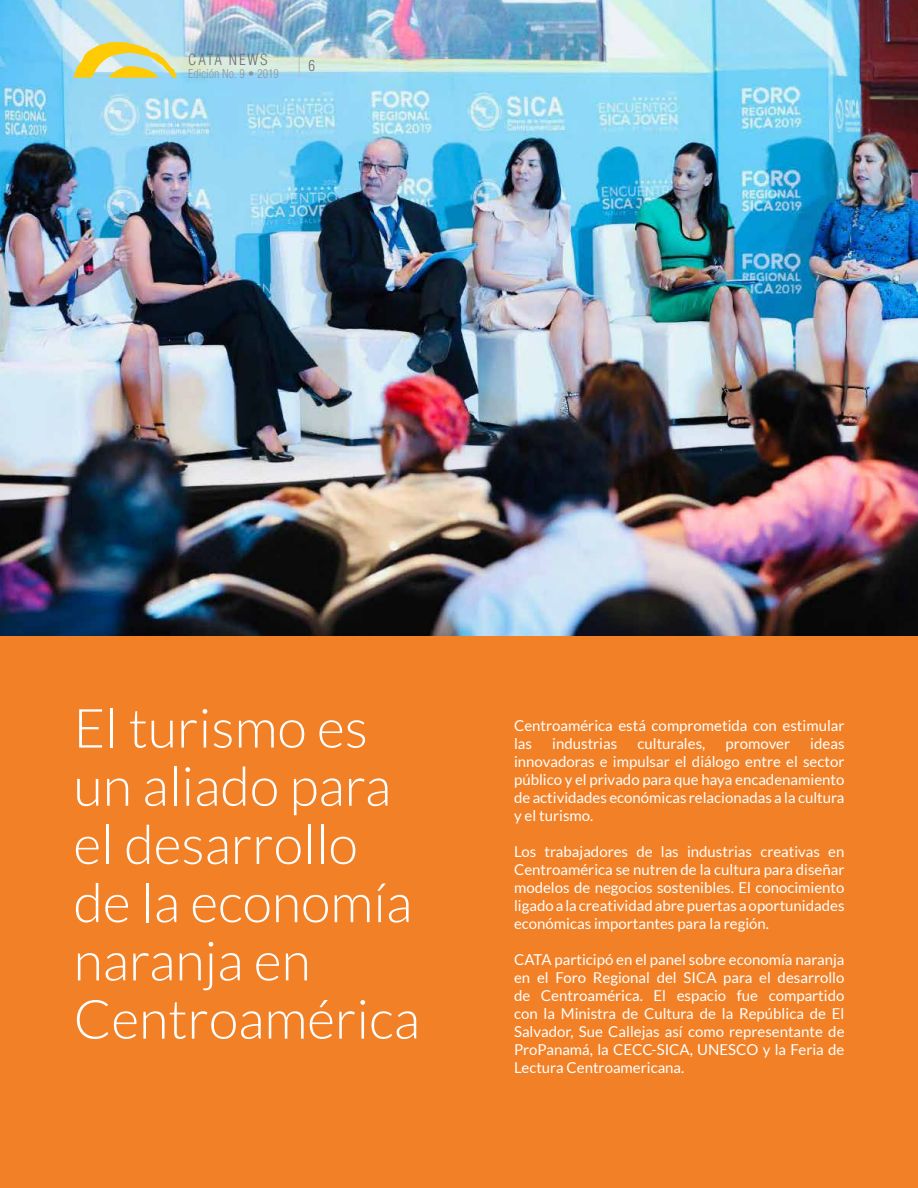
<style>
.page{position:relative;width:918px;height:1188px;background:#f28026}
.page>*{position:absolute;margin:0;border:0;box-sizing:border-box;transform-origin:0 0}
.t1{font:300 54px/58.2px "Lato";color:#fff}
.t2{font:15px/18px "Lato";color:#fff;text-align:justify}
.t3{font:300 condensed 15px "Helvetica LT Std";letter-spacing:.12em;color:#6d6e71}
.t4{font:300 condensed 12px "Helvetica LT Std";color:#939598}
</style>
<div class="page">
<img style="left:0;top:0;width:918px;height:636px">
<svg style="left:73px;top:41px;width:104px;height:37px;background:#ddd989"></svg>
<svg style="left:299px;top:54px;width:1px;height:24px"></svg>
<p class="t3" style="left:188px;top:50px;width:81px">CATA NEWS</p>
<p class="t4" style="left:188px;top:66px;width:92px">Edición No. 9 • 2019</p>
<p class="t3" style="left:309px;top:56px;width:8px">6</p>
<h1 class="t1" style="left:74px;top:699px;width:348px">El turismo es un aliado para el desarrollo de la economía naranja en<br>Centroamérica</h1>
<p class="t2" style="left:514px;top:717px;width:332px">Centroamérica está comprometida con estimular las</p>
<p class="t2" style="left:514px;top:735px;width:332px;text-indent:296px">ideas innovadoras e impulsar el diálogo entre el sector público y el privado para que haya encadenamiento de actividades económicas relacionadas a la cultura y el turismo.</p>
<p class="t2" style="left:514px;top:843px;width:332px">Los trabajadores de las industrias creativas en Centroamérica se nutren de la cultura para diseñar modelos de negocios sostenibles. El conocimiento ligado a la creatividad abre puertas a oportunidades económicas importantes para la región.</p>
<p class="t2" style="left:514px;top:951px;width:332px">CATA participó en el panel sobre economía naranja en el Foro Regional del SICA para el desarrollo de Centroamérica. El espacio fue compartido con la Ministra de Cultura de la República de El Salvador, Sue Callejas así como representante de ProPanamá, la CECC-SICA, UNESCO y la Feria de Lectura Centroamericana.</p>
<p class="t2" style="left:552px;top:735px;width:67px">industrias</p>
<p class="t2" style="left:637px;top:735px;width:69px">culturales,</p>
<p class="t2" style="left:726px;top:735px;width:66px">promover</p>
</div>
